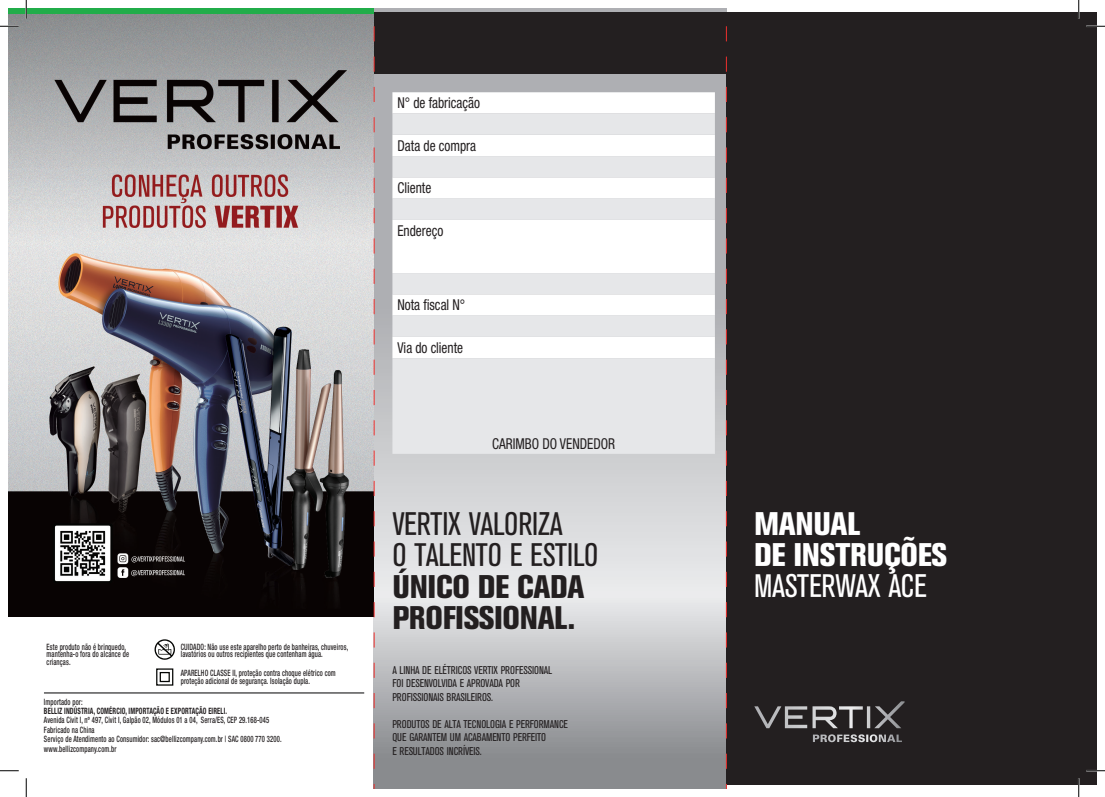
<style>
.page{position:relative;width:1105px;height:797px;background:#fff}
.page>*{position:absolute;margin:0;border:0;box-sizing:border-box;transform-origin:0 0}
.t1{font:900 condensed 32.5px/31.2px "AK11";color:#231f20}
.t2{font:900 condensed 32.5px "AK11";color:#fff}
.t3{font:condensed 32.5px "AK11";color:#231f20}
.t4{font:condensed 32.5px "AK11";color:#fff}
.t5{font:condensed 15px "Helvetica Neue LT Std";color:#231f20;scale:.89 1}
.texto_final{font:condensed 11.25px "AK11";color:#231f20}
.texto_manual{font:500 condensed 8.75px/7.9px "Helvetica Neue LT Std";letter-spacing:.02em;color:#231f20;scale:.75 1}
.texto_manual-2{font:700 condensed 8.75px "Helvetica Neue LT Std";letter-spacing:.02em;color:#231f20;scale:.75 1}
.s1{font-weight:400}
</style>
<div class="page">
<svg style="left:374px;top:9px;width:352px;height:779px;background:#c0c1c4"></svg>
<div style="left:726px;top:12px;width:370px;height:773px;background:#231f20"></div>
<div style="left:10px;top:12px;width:1085px;height:61px;background:#231f20"></div>
<svg style="left:154px;top:639px;width:21px;height:21px"></svg>
<svg style="left:156px;top:668px;width:18px;height:18px"></svg>
<img style="left:9px;top:15px;width:365px;height:601px">
<svg style="left:754px;top:701px;width:150px;height:27px"></svg>
<svg style="left:813px;top:734px;width:89px;height:8px"></svg>
<hr style="left:44px;top:692px;width:320px;height:1px;background:#000002">
<svg style="left:392px;top:92px;width:323px;height:21px"></svg>
<svg style="left:392px;top:113px;width:323px;height:341px;fill:#e6e7e9"></svg>
<svg style="left:374px;top:26px;width:1px;height:762px"></svg>
<svg style="left:726px;top:26px;width:1px;height:762px"></svg>
<svg style="left:0;top:25px;width:19px;height:2px"></svg>
<svg style="left:1086px;top:25px;width:19px;height:2px"></svg>
<svg style="left:0;top:770px;width:19px;height:1px"></svg>
<svg style="left:1086px;top:770px;width:19px;height:1px"></svg>
<svg style="left:25px;top:0;width:2px;height:19px"></svg>
<svg style="left:25px;top:778px;width:2px;height:19px"></svg>
<svg style="left:1078px;top:0;width:1px;height:19px"></svg>
<svg style="left:1078px;top:778px;width:1px;height:19px"></svg>
<p class="texto_manual" style="left:47px;top:642px;width:111px">Este produto não é brinquedo, mantenha-o fora do alcance de crianças.</p>
<p class="texto_manual" style="left:181px;top:642px;width:225px">CUIDADO: Não use este aparelho perto de banheiras, chuveiros, lavatórios ou outros recipientes que contenham água.</p>
<p class="texto_manual" style="left:181px;top:669px;width:208px">APARELHO CLASSE II, proteção contra choque elétrico com proteção adicional de segurança. Isolação dupla.</p>
<p class="texto_manual" style="left:44px;top:697px;width:53px">Importado por:</p>
<p class="texto_manual-2" style="left:44px;top:705px;width:246px">BELLIZ INDÚSTRIA, COMÉRCIO, IMPORTAÇÃO E EXPORTAÇÃO EIRELI.</p>
<p class="texto_manual" style="left:44px;top:716px;width:302px">Avenida Civit I, nº 497, Civit I, Galpão 02, Módulos 01 a 04, Serra/ES, CEP 29.168-045</p>
<p class="texto_manual" style="left:44px;top:725px;width:69px">Fabricado na China</p>
<p class="texto_manual" style="left:44px;top:735px;width:318px">Serviço de Atendimento ao Consumidor: sac@bellizcompany.com.br | SAC 0800 770 3200.</p>
<p class="texto_manual" style="left:44px;top:744px;width:98px">www.bellizcompany.com.br</p>
<p class="t5" style="left:397px;top:94px;width:94px">N° de fabricação</p>
<p class="t5" style="left:397px;top:136px;width:90px">Data de compra</p>
<p class="t5" style="left:397px;top:179px;width:40px">Cliente</p>
<p class="t5" style="left:397px;top:222px;width:53px">Endereço</p>
<p class="t5" style="left:397px;top:296px;width:78px">Nota fiscal N°</p>
<p class="t5" style="left:397px;top:338px;width:75px">Via do cliente</p>
<p class="t5" style="left:492px;top:435px;width:140px">CARIMBO DO VENDEDOR</p>
<p class="t3" style="left:392px;top:505px;width:171px">VERTIX VALORIZA</p>
<p class="t1" style="left:392px;top:539px;width:207px"><span class="s1">O TALENTO E ESTILO<br></span>ÚNICO DE CADA<br>PROFISSIONAL.</p>
<p class="texto_final" style="left:392px;top:663px;width:161px">A LINHA DE ELÉTRICOS VERTIX PROFESSIONAL</p>
<p class="texto_final" style="left:392px;top:676px;width:129px">FOI DESENVOLVIDA E APROVADA POR</p>
<p class="texto_final" style="left:392px;top:690px;width:102px">PROFISSIONAIS BRASILEIROS.</p>
<p class="texto_final" style="left:392px;top:717px;width:177px">PRODUTOS DE ALTA TECNOLOGIA E PERFORMANCE</p>
<p class="texto_final" style="left:392px;top:730px;width:155px">QUE GARANTEM UM ACABAMENTO PERFEITO</p>
<p class="texto_final" style="left:392px;top:744px;width:91px">E RESULTADOS INCRÍVEIS.</p>
<p class="t2" style="left:754px;top:504px;width:108px">MANUAL</p>
<p class="t2" style="left:754px;top:536px;width:194px">DE INSTRUÇÕES</p>
<p class="t4" style="left:754px;top:567px;width:174px">MASTERWAX ACE</p>
</div>
